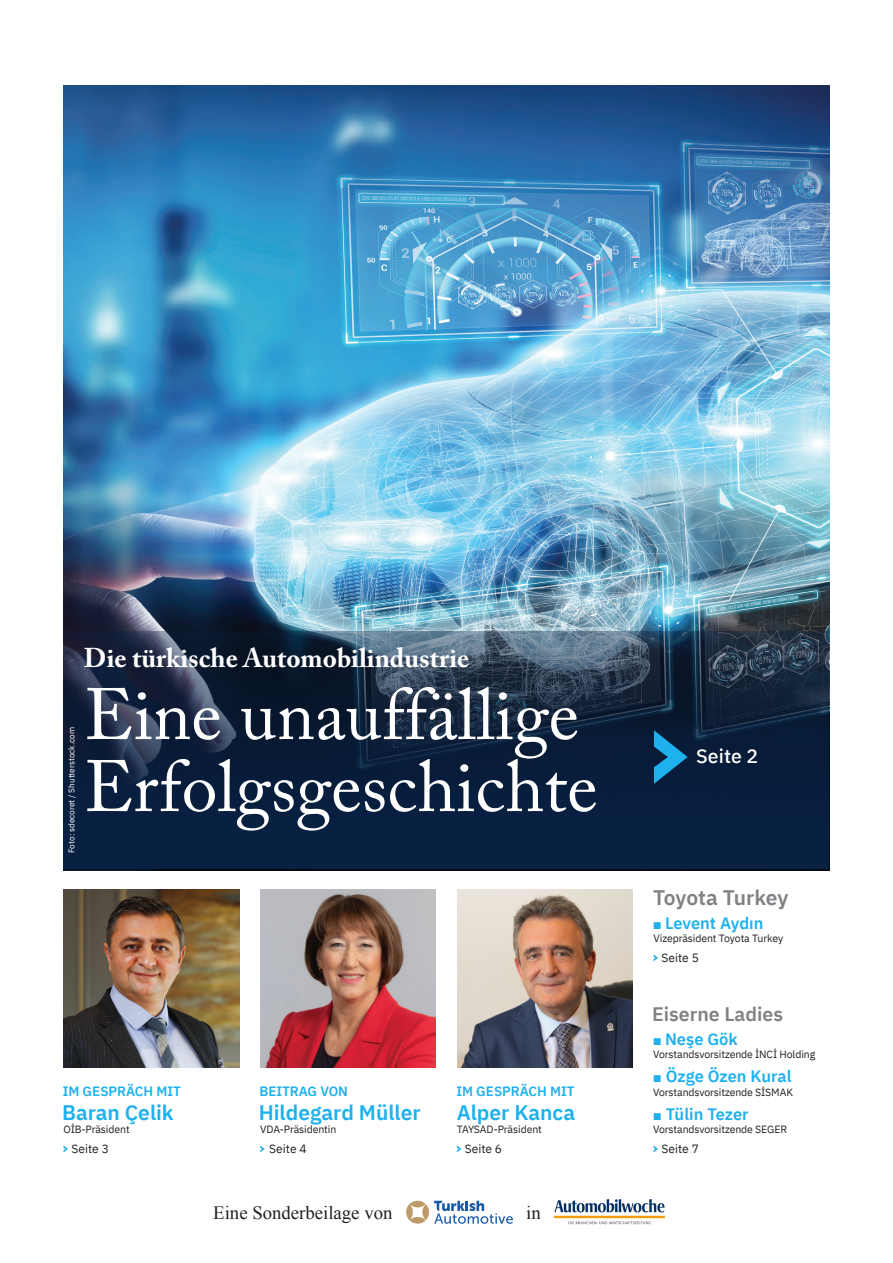
<style>
.page{position:relative;width:893px;height:1263px;background:#fff}
.page>*{position:absolute;margin:0;border:0;box-sizing:border-box;transform-origin:0 0}
.TO_HEAD_1_mavi{font:72px/72px "Adobe Caslon Pro";color:#fff}
.TO_2_mavi{font:700 27px "Adobe Caslon Pro";color:#fff}
.TO_HEAD_3_mavi{font:600 21px "IBM Plex Sans";color:#1eb1ee}
.TO_HEAD_3_mavi-2{font:600 21px "IBM Plex Sans";letter-spacing:-.005em;color:#808285}
.TO_HEAD_3_mavi-3{font:600 19.5px "IBM Plex Sans";color:#808285}
.TO_HEAD_3_mavi-4{font:500 19.5px "IBM Plex Sans";color:#fff}
.TO_HEAD_3_mavi-5{font:18.75px "Times New Roman";color:#231f20}
.TO_HEAD_3_mavi-6{font:600 16.5px "IBM Plex Sans";color:#1eb1ee}
.TO_HEAD_3_mavi-7{font:600 13.5px "IBM Plex Sans";color:#1eb1ee}
.TO_HEAD_3_mavi-8{font:12px "IBM Plex Sans";color:#231f20}
.TO_HEAD_3_mavi-9{font:10.5px "IBM Plex Sans";letter-spacing:-.01em;color:#231f20}
.TO_Fußnoten{font:8.25px "IBM Plex Sans";color:#fff}
.s1{font-family:"Scala Sans Caps";font-weight:700;font-size:18px;color:#1eb1ee}
.s2{font-family:"Times New Roman";font-weight:400;font-size:15px}
</style>
<div class="page">
<svg style="left:406px;top:1200px;width:107px;height:24px"></svg>
<img style="left:554px;top:1199px;width:111px;height:25px">
<img style="left:64px;top:85px;width:765px;height:785px">
<svg style="left:64px;top:631px;width:765px;height:238px;background:#142743"></svg>
<img style="left:457px;top:889px;width:175px;height:178px">
<svg style="left:654px;top:730px;width:34px;height:54px;background:#115983"></svg>
<img style="left:64px;top:889px;width:175px;height:178px">
<img style="left:260px;top:889px;width:176px;height:178px">
<p class="TO_Fußnoten" style="left:65px;top:853px;width:127px;rotate:-90deg">Foto: sdecoret / Shutterstock.com</p>
<p class="TO_2_mavi" style="left:84px;top:642px;width:387px">Die türkische Automobilindustrie</p>
<p class="TO_HEAD_1_mavi" style="left:84px;top:678px;width:515px">Eine unauffällige<br>Erfolgsgeschichte</p>
<p class="TO_HEAD_3_mavi-7" style="left:63px;top:1080px;width:120px">IM GESPRÄCH MIT</p>
<p class="TO_HEAD_3_mavi" style="left:62px;top:1095px;width:113px">Baran Çelik</p>
<p class="TO_HEAD_3_mavi-9" style="left:63px;top:1121px;width:68px">OİB-Präsident</p>
<p class="TO_HEAD_3_mavi-8" style="left:63px;top:1139px;width:47px"><span class="s1">›</span> Seite 3</p>
<p class="TO_HEAD_3_mavi-7" style="left:259px;top:1080px;width:90px">BEITRAG VON</p>
<p class="TO_HEAD_3_mavi" style="left:259px;top:1095px;width:163px">Hildegard Müller</p>
<p class="TO_HEAD_3_mavi-9" style="left:260px;top:1121px;width:78px">VDA-Präsidentin</p>
<p class="TO_HEAD_3_mavi-8" style="left:260px;top:1139px;width:49px"><span class="s1">›</span> Seite 4</p>
<p class="TO_HEAD_3_mavi-7" style="left:456px;top:1080px;width:120px">IM GESPRÄCH MIT</p>
<p class="TO_HEAD_3_mavi" style="left:457px;top:1095px;width:120px">Alper Kanca</p>
<p class="TO_HEAD_3_mavi-9" style="left:457px;top:1121px;width:87px">TAYSAD-Präsident</p>
<p class="TO_HEAD_3_mavi-8" style="left:456px;top:1139px;width:47px"><span class="s1">›</span> Seite 6</p>
<p class="TO_HEAD_3_mavi-5" style="left:213px;top:1200px;width:181px">Eine Sonderbeilage von</p>
<p class="TO_HEAD_3_mavi-5" style="left:526px;top:1200px;width:16px">in</p>
<p class="TO_HEAD_3_mavi-4" style="left:696px;top:741px;width:63px">Seite 2</p>
<p class="TO_HEAD_3_mavi-2" style="left:653px;top:881px;width:137px">Toyota Turkey</p>
<p class="TO_HEAD_3_mavi-6" style="left:653px;top:910px;width:112px"><span class="s2">■</span> Levent Aydın</p>
<p class="TO_HEAD_3_mavi-9" style="left:654px;top:930px;width:131px">Vizepräsident Toyota Turkey</p>
<p class="TO_HEAD_3_mavi-8" style="left:653px;top:948px;width:47px"><span class="s1">›</span> Seite 5</p>
<p class="TO_HEAD_3_mavi-3" style="left:652px;top:998px;width:133px">Eiserne Ladies</p>
<p class="TO_HEAD_3_mavi-6" style="left:653px;top:1026px;width:87px"><span class="s2">■</span> Neşe Gök</p>
<p class="TO_HEAD_3_mavi-9" style="left:653px;top:1046px;width:164px">Vorstandsvorsitzende İNCİ Holding</p>
<p class="TO_HEAD_3_mavi-6" style="left:653px;top:1063px;width:140px"><span class="s2">■</span> Özge Özen Kural</p>
<p class="TO_HEAD_3_mavi-9" style="left:653px;top:1084px;width:141px">Vorstandsvorsitzende SİSMAK</p>
<p class="TO_HEAD_3_mavi-6" style="left:653px;top:1101px;width:98px"><span class="s2">■</span> Tülin Tezer</p>
<p class="TO_HEAD_3_mavi-9" style="left:653px;top:1121px;width:135px">Vorstandsvorsitzende SEGER</p>
<p class="TO_HEAD_3_mavi-8" style="left:653px;top:1139px;width:47px"><span class="s1">›</span> Seite 7</p>
</div>
